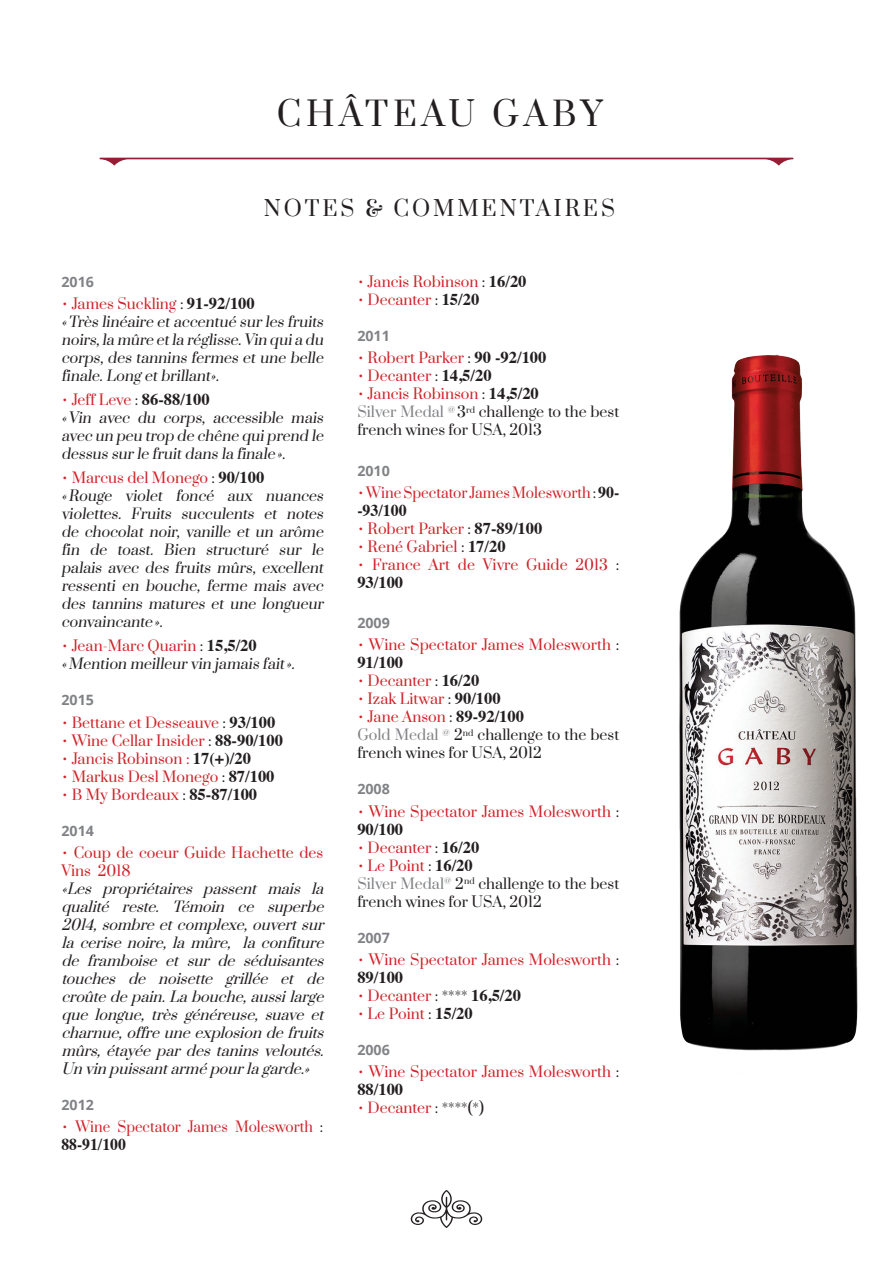
<style>
.page{position:relative;width:893px;height:1263px;background:#fff}
.page>*{position:absolute;margin:0;border:0;box-sizing:border-box;transform-origin:0 0}
.t1{font:33px "Prata";letter-spacing:.14em;color:#231f20}
.t2{font:21px "Prata";letter-spacing:.14em;color:#231f20}
.t3{font:700 16.5px "Times";color:#231f20}
.t4{font:700 16.5px "Times";color:#231f20;scale:.95 1}
.t5{font:700 16.5px "Times";color:#231f20;scale:.96 1}
.t6{font:14.25px/18px "Prata";color:#231f20}
.t7{font:14.25px/18px "Prata";color:#d1232a}
.t8{font:italic 14.25px/18px "Prata";color:#231f20;text-align:justify}
.t9{font:700 14.25px "Open Sans";color:#808285}
.s1{color:#d1232a}
.s2{font-family:"Times";font-weight:700;font-size:16.5px}
.s3{color:#231f20}
.s4{font-family:"Times";font-weight:700;font-size:16.5px;color:#231f20}
.s5{color:#808285}
</style>
<div class="page">
<img style="left:679px;top:354px;width:179px;height:697px">
<svg style="left:411px;top:1190px;width:71px;height:38px"></svg>
<svg style="left:99px;top:158px;width:694px;height:7px"></svg>
<h1 class="t1" style="left:277px;top:86px;width:327px">CHÂTEAU GABY</h1>
<h2 class="t2" style="left:264px;top:191px;width:353px">NOTES &amp; COMMENTAIRES</h2>
<p class="t9" style="left:61px;top:272px;width:34px">2016</p>
<p class="t6" style="left:61px;top:294px;width:267px"><span class="s1">• James Suckling</span> : <span class="s2">91-92/100<br></span>«Très linéaire etaccentué sur les fruits noirs,la mûre etla réglisse.Vin quia du corps, des tannins fermes et une belle finale.Long etbrillant».</p>
<p class="t6" style="left:61px;top:390px;width:267px"><span class="s1">• Jeff Leve</span> : <span class="s2">86-88/100<br></span>«Vin avec du corps, accessible mais avec un peu trop de chêne quiprend le dessus sur le fruitdans la finale».</p>
<p class="t6" style="left:61px;top:468px;width:267px"><span class="s1">• Marcus del Monego</span> : <span class="s2">90/100<br></span>«Rouge violet foncé aux nuances violettes. Fruits succulents et notes de chocolat noir, vanille et un arôme fin de toast. Bien structuré sur le palais avec des fruits mûrs, excellent ressenti en bouche, ferme mais avec des tannins matures et une longueur convaincante».</p>
<p class="t6" style="left:61px;top:636px;width:238px"><span class="s1">• Jean-Marc Quarin</span> : <span class="s2">15,5/20 </span>«Mention meilleur vin j amais fait».</p>
<p class="t9" style="left:61px;top:690px;width:34px">2015</p>
<p class="t7" style="left:61px;top:713px;width:215px">• Bettane et Desseauve <span class="s3">:</span> <span class="s4">93/100</span></p>
<p class="t7" style="left:61px;top:731px;width:223px">• Wine Cellar Insider <span class="s3">:</span> <span class="s4">88-90/100</span></p>
<p class="t7" style="left:61px;top:749px;width:191px">• Jancis Robinson : <span class="s4">17(+)/20</span></p>
<p class="t7" style="left:61px;top:767px;width:215px">• Markus Desl Monego <span class="s3">:</span> <span class="s4">87/100</span></p>
<p class="t7" style="left:61px;top:785px;width:197px">• B My Bordeaux <span class="s3">:</span> <span class="s4">85-87/100</span></p>
<p class="t9" style="left:61px;top:820px;width:34px">2014</p>
<p class="t7" style="left:61px;top:843px;width:263px">• Coup de coeur Guide Hachette des<br>Vins 2018</p>
<p class="t8" style="left:61px;top:879px;width:269px">«Les propriétaires passent mais la qualité reste. Témoin ce superbe 2014,sombreetcomplexe,ouvertsur lacerisenoire,lamûre, laconfiture de framboise et sur de séduisantes touches de noisette grillée et de croûtedepain.Labouche,aussilarge que longue, très généreuse, suave et charnue,offreuneexplosiondefruits mûrs,étayéepardestaninsveloutés.<br>Unvinpuissantarmépourlagarde.»</p>
<p class="t9" style="left:61px;top:1095px;width:34px">2012</p>
<p class="t7" style="left:61px;top:1117px;width:263px">• Wine Spectator James Molesworth <span class="s3">:</span></p>
<p class="t4" style="left:61px;top:1129px;width:69px">88-91/100</p>
<p class="t7" style="left:357px;top:272px;width:171px">• Jancis Robinson <span class="s3">:</span> <span class="s4">16/20</span></p>
<p class="t7" style="left:357px;top:290px;width:123px">• Decanter <span class="s3">:</span> <span class="s4">15/20</span></p>
<p class="t9" style="left:357px;top:326px;width:34px">2011</p>
<p class="t7" style="left:357px;top:348px;width:191px">• Robert Parker <span class="s3">:</span> <span class="s4">90 -92/100</span></p>
<p class="t7" style="left:357px;top:366px;width:136px">• Decanter <span class="s3">:</span> <span class="s4">14,5/20</span></p>
<p class="t6" style="left:357px;top:384px;width:263px"><span class="s1">• Jancis Robinson</span> : <span class="s2">14,5/20<br></span><span class="s5">Silver Medal</span> <sup>@</sup> 3<sup>rd</sup> challenge to the best french wines for USA, 2013</p>
<p class="t9" style="left:357px;top:460px;width:34px">2010</p>
<p class="t7" style="left:357px;top:483px;width:263px">• Wine Spectator James Molesworth <span class="s3">:</span> <span class="s4">90-</span></p>
<p class="t5" style="left:357px;top:494px;width:53px">-93/100</p>
<p class="t7" style="left:357px;top:519px;width:186px">• Robert Parker <span class="s3">:</span> <span class="s4">87-89/100</span></p>
<p class="t7" style="left:357px;top:537px;width:150px">• René Gabriel <span class="s3">:</span> <span class="s4">17/20</span></p>
<p class="t7" style="left:357px;top:555px;width:263px">• France Art de Vivre Guide 2013 <span class="s3">:</span></p>
<p class="t3" style="left:357px;top:566px;width:47px">93/100</p>
<p class="t9" style="left:357px;top:613px;width:34px">2009</p>
<p class="t7" style="left:357px;top:635px;width:263px">• Wine Spectator James Molesworth <span class="s3">:</span></p>
<p class="t3" style="left:357px;top:647px;width:47px">91/100</p>
<p class="t7" style="left:357px;top:671px;width:123px">• Decanter <span class="s3">:</span> <span class="s4">16/20</span></p>
<p class="t7" style="left:357px;top:689px;width:145px">• Izak Litwar <span class="s3">:</span> <span class="s4">90/100</span></p>
<p class="t6" style="left:357px;top:707px;width:263px"><span class="s1">• Jane Anson</span> : <span class="s2">89-92/100<br></span><span class="s5">Gold Medal</span> <sup>@</sup> 2<sup>nd</sup> challenge to the best french wines for USA, 2012</p>
<p class="t9" style="left:357px;top:779px;width:34px">2008</p>
<p class="t7" style="left:357px;top:802px;width:263px">• Wine Spectator James Molesworth <span class="s3">:</span></p>
<p class="t3" style="left:357px;top:813px;width:47px">90/100</p>
<p class="t7" style="left:357px;top:838px;width:123px">• Decanter <span class="s3">:</span> <span class="s4">16/20</span></p>
<p class="t6" style="left:357px;top:856px;width:263px"><span class="s1">• Le Point</span> : <span class="s2">16/20<br></span><span class="s5">Silver Medal</span><sup>@</sup> 2<sup>nd</sup> challenge to the best french wines for USA, 2012</p>
<p class="t9" style="left:357px;top:927px;width:34px">2007</p>
<p class="t7" style="left:357px;top:950px;width:263px">• Wine Spectator James Molesworth <span class="s3">:</span></p>
<p class="t3" style="left:357px;top:961px;width:47px">89/100</p>
<p class="t7" style="left:357px;top:986px;width:165px">• Decanter <span class="s3">: ****</span> <span class="s4">16,5/20</span></p>
<p class="t7" style="left:357px;top:1004px;width:117px">• Le Point <span class="s3">:</span> <span class="s4">15/20</span></p>
<p class="t9" style="left:357px;top:1040px;width:34px">2006</p>
<p class="t7" style="left:357px;top:1062px;width:263px">• Wine Spectator James Molesworth <span class="s3">:</span></p>
<p class="t3" style="left:357px;top:1074px;width:47px">88/100</p>
<p class="t7" style="left:357px;top:1098px;width:128px">• Decanter <span class="s3">: ****(*)</span></p>
</div>
